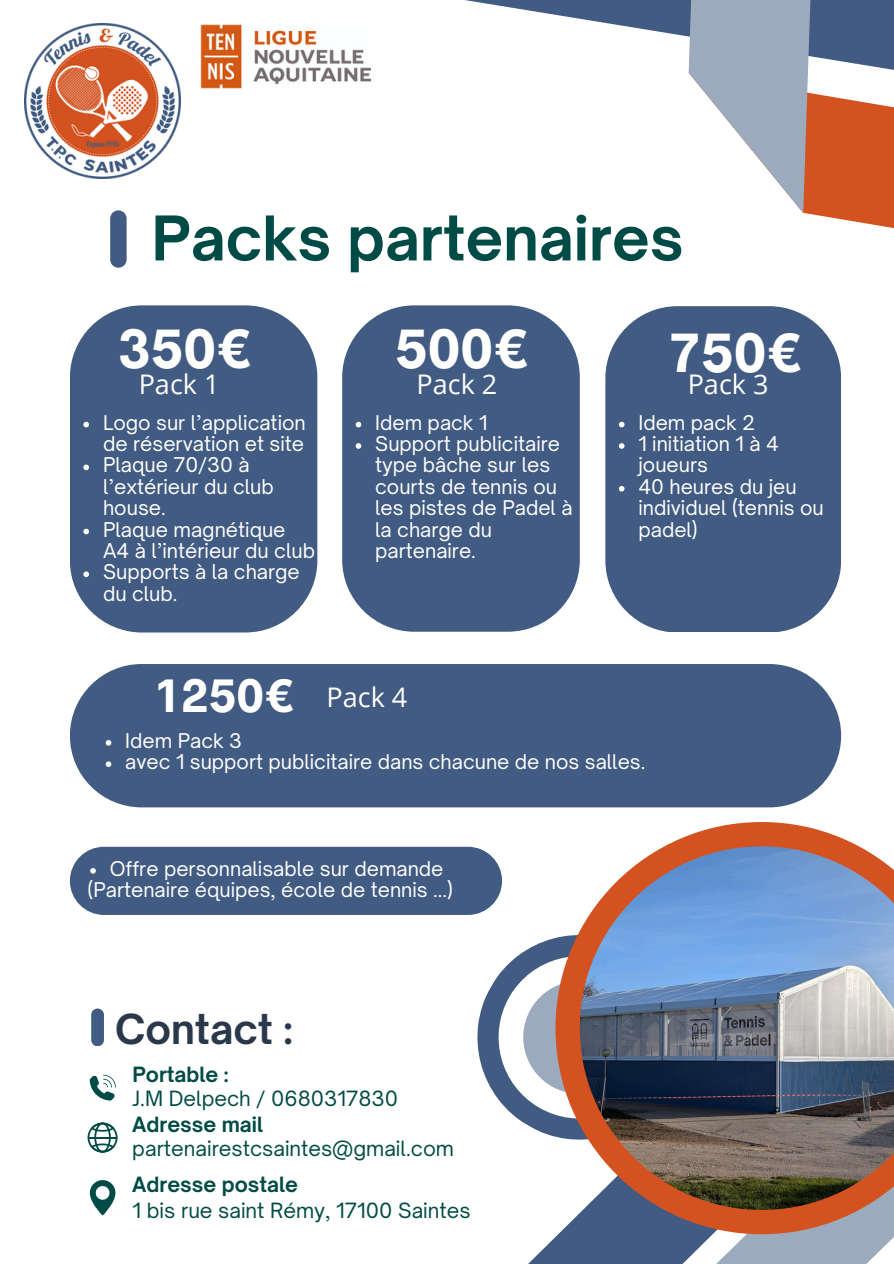
<style>
.page{position:relative;width:894px;height:1264px;background:#fff}
.page>*{position:absolute;margin:0;border:0;box-sizing:border-box;transform-origin:0 0}
.t1{font:700 58.95px "Open Sauce One";color:#004b45}
.t2{font:700 49.5px "Radnika Next";color:#fff}
.t3{font:700 42px "Radnika Next";color:#fff}
.t4{font:700 39.45px "Open Sauce One";color:#2b374a}
.t5{font:27px "Open Sans";color:#fff}
.t6{font:20.1px "Open Sauce One";color:#004b45}
.t7{font:700 20.1px "Open Sauce One";color:#004b45}
.t8{font:19.5px/21.3px "Open Sauce One";color:#fff}
</style>
<div class="page">
<svg style="left:110px;top:210px;width:17px;height:58px"></svg>
<div style="left:70px;top:305px;width:247px;height:327px;background:#415b82;border-radius:72px"></div>
<div style="left:342px;top:305px;width:237px;height:326px;background:#415b82;border-radius:72px"></div>
<svg style="left:447px;top:0;width:222px;height:386px"></svg>
<svg style="left:776px;top:213px;width:117px;height:270px"></svg>
<svg style="left:554px;top:0;width:339px;height:213px"></svg>
<div style="left:605px;top:306px;width:235px;height:326px;background:#415b82;border-radius:72px"></div>
<svg style="left:477px;top:938px;width:78px;height:199px"></svg>
<svg style="left:529px;top:1234px;width:364px;height:29px"></svg>
<svg style="left:555px;top:822px;width:338px;height:412px"></svg>
<img style="left:579px;top:846px;width:314px;height:363px">
<svg style="left:83px;top:422px;width:6px;height:5px"></svg>
<svg style="left:83px;top:464px;width:6px;height:6px"></svg>
<svg style="left:83px;top:528px;width:6px;height:6px"></svg>
<svg style="left:83px;top:571px;width:6px;height:6px"></svg>
<img style="left:25px;top:23px;width:155px;height:156px">
<img style="left:200px;top:24px;width:170px;height:65px">
<svg style="left:355px;top:422px;width:6px;height:5px"></svg>
<svg style="left:355px;top:443px;width:6px;height:6px"></svg>
<svg style="left:618px;top:422px;width:6px;height:5px"></svg>
<svg style="left:618px;top:443px;width:6px;height:6px"></svg>
<svg style="left:618px;top:486px;width:6px;height:5px"></svg>
<div style="left:70px;top:664px;width:770px;height:143px;background:#415b82;border-radius:72px"></div>
<svg style="left:106px;top:740px;width:5px;height:5px"></svg>
<svg style="left:106px;top:761px;width:5px;height:6px"></svg>
<div style="left:70px;top:846px;width:432px;height:68px;background:#415b82;border-radius:34px"></div>
<svg style="left:90px;top:868px;width:6px;height:5px"></svg>
<svg style="left:87px;top:1122px;width:30px;height:30px"></svg>
<hr style="left:88px;top:1136px;width:29px;height:2px;background:#004b45">
<svg style="left:90px;top:1074px;width:26px;height:26px"></svg>
<svg style="left:90px;top:1180px;width:25px;height:35px"></svg>
<div style="left:91px;top:1008px;width:13px;height:38px;background:#415b82;border-radius:6px"></div>
<p class="t1" style="left:151px;top:201px;width:533px">Packs partenaires</p>
<p class="t2" style="left:118px;top:320px;width:136px">350€</p>
<p class="t2" style="left:395px;top:320px;width:136px">500€</p>
<p class="t2" style="left:668px;top:324px;width:136px">750€</p>
<h2 class="t5" style="left:139px;top:365px;width:82px">Pack 1</h2>
<h4 class="t5" style="left:416px;top:365px;width:82px">Pack 2</h4>
<p class="t5" style="left:687px;top:365px;width:82px">Pack 3</p>
<h1 class="t8" style="left:103px;top:411px;width:204px">Logo sur l’application de réservation et site</h1>
<h2 class="t8" style="left:103px;top:454px;width:172px">Plaque 70/30 à l’extérieur du club house.</h2>
<h4 class="t8" style="left:103px;top:518px;width:213px">Plaque magnétique<br>A4 à l’intérieur du club</h4>
<p class="t8" style="left:103px;top:561px;width:198px">Supports à la charge du club.</p>
<p class="t8" style="left:375px;top:411px;width:114px">Idem pack 1</p>
<h2 class="t8" style="left:375px;top:433px;width:199px">Support publicitaire type bâche sur les courts de tennis ou les pistes de Padel à la charge du partenaire.</h2>
<h4 class="t8" style="left:638px;top:411px;width:118px">Idem pack 2</h4>
<p class="t8" style="left:638px;top:433px;width:142px">1 initiation 1 à 4 joueurs</p>
<p class="t8" style="left:638px;top:475px;width:187px">40 heures du jeu individuel (tennis ou padel)</p>
<p class="t3" style="left:153px;top:670px;width:143px">1250€</p>
<p class="t8" style="left:125px;top:729px;width:118px">Idem Pack 3</p>
<h3 class="t8" style="left:125px;top:751px;width:521px">avec 1 support publicitaire dans chacune de nos salles.</h3>
<h4 class="t5" style="left:326px;top:678px;width:82px">Pack 4</h4>
<p class="t8" style="left:110px;top:857px;width:335px">Offre personnalisable sur demande</p>
<p class="t8" style="left:88px;top:879px;width:366px">(Partenaire équipes, école de tennis ...)</p>
<p class="t4" style="left:115px;top:1004px;width:179px">Contact :</p>
<p class="t7" style="left:132px;top:1061px;width:98px">Portable :</p>
<p class="t6" style="left:132px;top:1085px;width:267px">J.M Delpech / 0680317830</p>
<p class="t6" style="left:132px;top:1135px;width:323px">partenairestcsaintes@gmail.com</p>
<h3 class="t7" style="left:132px;top:1171px;width:167px">Adresse postale</h3>
<h5 class="t6" style="left:132px;top:1198px;width:339px">1 bis rue saint Rémy, 17100 Saintes</h5>
<p class="t7" style="left:132px;top:1111px;width:132px">Adresse mail</p>
</div>
